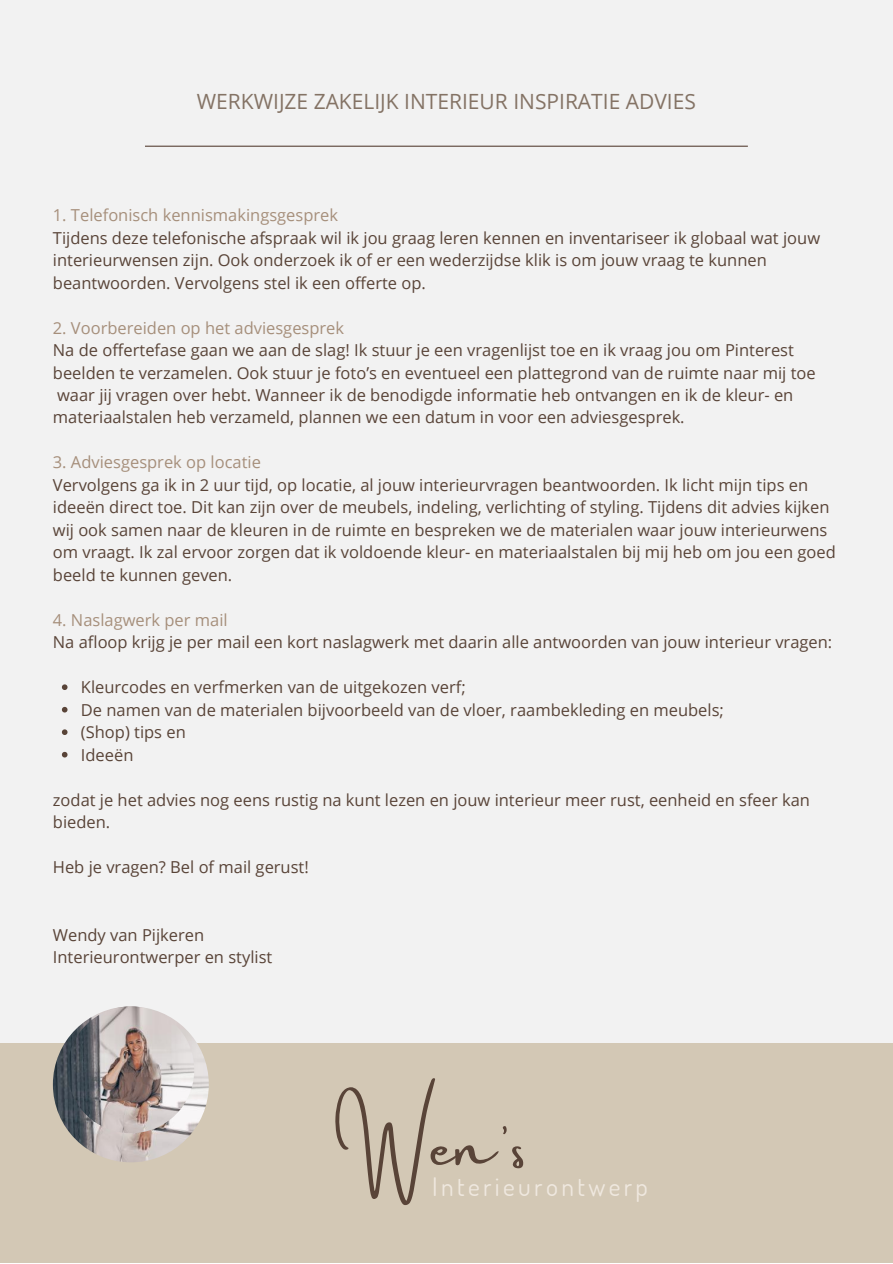
<style>
.page{position:relative;width:893px;height:1264px;background:#fff}
.page>*{position:absolute;margin:0;border:0;box-sizing:border-box;transform-origin:0 0}
.t1{font:58.5px "Amsterdam Two";color:#594438}
.t2{font:25.5px "Dosis";letter-spacing:.135em;color:#efe8df}
.t3{font:21px "Open Sans";color:#847365}
.t4{font:16.5px/22.5px "Open Sans";color:#594438}
.t5{font:16.5px "Open Sans";color:#a68f7b}
</style>
<div class="page">
<div style="left:0;top:0;width:892px;height:1262px;background:#f2f2f2"></div>
<div style="left:0;top:1043px;width:892px;height:219px;background:#d3c8b5"></div>
<hr style="left:145px;top:146px;width:602px;height:1px;background:#594438">
<svg style="left:62px;top:684px;width:5px;height:6px"></svg>
<svg style="left:62px;top:707px;width:5px;height:5px"></svg>
<svg style="left:62px;top:729px;width:5px;height:6px"></svg>
<svg style="left:62px;top:752px;width:5px;height:5px"></svg>
<img style="left:53px;top:1006px;width:156px;height:156px;border-radius:50%">
<img style="left:67px;top:1006px;width:127px;height:127px;border-radius:50%">
<p class="t3" style="left:197px;top:86px;width:500px">WERKWIJZE ZAKELIJK INTERIEUR INSPIRATIE ADVIES</p>
<p class="t5" style="left:53px;top:203px;width:287px">1. Telefonisch kennismakingsgesprek</p>
<p class="t4" style="left:53px;top:226px;width:768px">Tijdens deze telefonische afspraak wil ik jou graag leren kennen en inventariseer ik globaal wat jouw interieurwensen zijn. Ook onderzoek ik of er een wederzijdse klik is om jouw vraag te kunnen beantwoorden. Vervolgens stel ik een offerte op.</p>
<p class="t5" style="left:53px;top:316px;width:293px">2. Voorbereiden op het adviesgesprek</p>
<p class="t4" style="left:53px;top:338px;width:764px">Na de offertefase gaan we aan de slag! Ik stuur je een vragenlijst toe en ik vraag jou om Pinterest beelden te verzamelen. Ook stuur je foto’s en eventueel een plattegrond van de ruimte naar mij toe waar jij vragen over hebt. Wanneer ik de benodigde informatie heb ontvangen en ik de kleur- en materiaalstalen heb verzameld, plannen we een datum in voor een adviesgesprek.</p>
<p class="t5" style="left:53px;top:451px;width:209px">3. Adviesgesprek op locatie</p>
<p class="t4" style="left:53px;top:473px;width:784px">Vervolgens ga ik in 2 uur tijd, op locatie, al jouw interieurvragen beantwoorden. Ik licht mijn tips en ideeën direct toe. Dit kan zijn over de meubels, indeling, verlichting of styling. Tijdens dit advies kijken wij ook samen naar de kleuren in de ruimte en bespreken we de materialen waar jouw interieurwens om vraagt. Ik zal ervoor zorgen dat ik voldoende kleur- en materiaalstalen bij mij heb om jou een goed beeld te kunnen geven.</p>
<p class="t5" style="left:53px;top:608px;width:176px">4. Naslagwerk per mail</p>
<p class="t4" style="left:53px;top:630px;width:780px">Na afloop krijg je per mail een kort naslagwerk met daarin alle antwoorden van jouw interieur vragen:</p>
<p class="t4" style="left:81px;top:675px;width:644px">Kleurcodes en verfmerken van de uitgekozen verf;<br>De namen van de materialen bijvoorbeeld van de vloer, raambekleding en meubels; (Shop) tips en<br>Ideeën</p>
<p class="t4" style="left:53px;top:788px;width:758px">zodat je het advies nog eens rustig na kunt lezen en jouw interieur meer rust, eenheid en sfeer kan bieden.</p>
<p class="t4" style="left:53px;top:855px;width:257px">Heb je vragen? Bel of mail gerust!</p>
<p class="t4" style="left:53px;top:923px;width:221px">Wendy van Pijkeren<br>Interieurontwerper en stylist</p>
<h1 class="t1" style="left:335px;top:1114px;width:192px">Wen's</h1>
<h2 class="t2" style="left:432px;top:1170px;width:217px">Interieurontwerp</h2>
</div>
